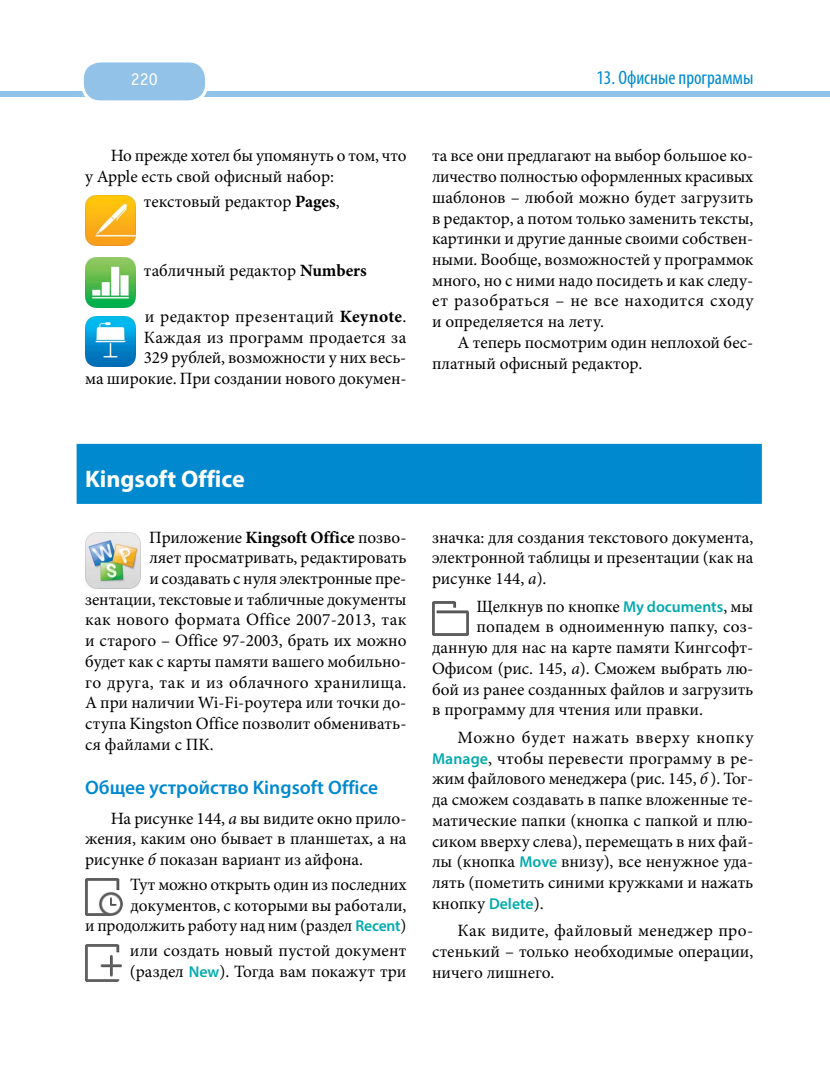
<style>
.page{position:relative;width:830px;height:1072px;background:#fff}
.page>*{position:absolute;margin:0;border:0;box-sizing:border-box;transform-origin:0 0}
.t1{font:700 24px "Myriad Pro";color:#fff}
.t2{font:600 19.5px "Myriad Pro";color:#0089cf}
.t3{font:condensed 19.5px "Myriad Pro";color:#0089cf}
.t4{font:18px "Officina Sans C";color:#fff}
.t5{font:17.25px/20.7px "Minion Pro";color:#000;text-align:justify}
.t6{font:17.25px "Minion Pro";letter-spacing:.02em;color:#000}
.t7{font:17.25px "Minion Pro";letter-spacing:.025em;color:#000}
.s1{font-weight:700}
.s2{font-style:italic}
.s3{font-family:"Myriad Pro";font-weight:600;font-size:15.75px;color:#00aaad}
</style>
<div class="page">
<div style="left:0;top:91px;width:829px;height:5px;background:#93c2e9"></div>
<div style="left:82px;top:61px;width:124px;height:41px;background:#93c2e9;border-radius:18px"></div>
<div style="left:81px;top:59px;width:127px;height:44px;border:3px solid #fff;border-radius:18px"></div>
<img style="left:85px;top:196px;width:50px;height:50px">
<img style="left:85px;top:257px;width:50px;height:50px">
<img style="left:85px;top:316px;width:50px;height:51px">
<img style="left:432px;top:601px;width:36px;height:34px">
<div style="left:77px;top:444px;width:684px;height:60px;background:#0089cf"></div>
<img style="left:85px;top:532px;width:56px;height:56px">
<img style="left:85px;top:878px;width:37px;height:37px">
<img style="left:85px;top:944px;width:36px;height:37px">
<p class="t4" style="left:131px;top:69px;width:28px">220</p>
<p class="t3" style="left:596px;top:66px;width:158px">13. Офисные программы</p>
<p class="t5" style="left:85px;top:146px;width:323px;text-indent:26px">Но прежде хотел бы упомянуть о том, что у Apple есть свой офисный набор:</p>
<p class="t5" style="left:144px;top:191px;width:197px">текстовый редактор <span class="s1">Pages</span>,</p>
<p class="t5" style="left:144px;top:260px;width:224px">табличный редактор <span class="s1">Numbers</span></p>
<p class="t5" style="left:85px;top:306px;width:323px;text-align:right">и редактор презентаций <span class="s1">Keynote</span>.<br>Каждая из программ продается за<br>329 рублей, возможности у них весь-<br>ма широкие. При создании нового докумен-</p>
<p class="t5" style="left:432px;top:146px;width:323px">та все они предлагают на выбор большое ко&shy;личество полностью оформленных красивых шаблонов – любой можно будет загрузить в редактор, а потом только заменить тексты, картинки и другие данные своими собствен&shy;ными. Вообще, возможностей у программок много, но с ними надо посидеть и как следу&shy;ет разобраться – не все находится сходу и определяется на лету.</p>
<p class="t5" style="left:432px;top:332px;width:323px;text-indent:26px">А теперь посмотрим один неплохой бес&shy;платный офисный редактор.</p>
<h1 class="t1" style="left:85px;top:463px;width:161px">Kingsoft Office</h1>
<p class="t5" style="left:149px;top:527px;width:259px">Приложение <span class="s1">Kingsoft Office</span> позво-</p>
<p class="t5" style="left:149px;top:547px;width:258px">ляет просматривать, редактировать</p>
<p class="t5" style="left:149px;top:568px;width:258px">и создавать с нуля электронные пре-</p>
<p class="t5" style="left:85px;top:589px;width:322px">зентации, текстовые и табличные документы</p>
<p class="t6" style="left:85px;top:608px;width:323px">как нового формата Office 2007-2013, так</p>
<p class="t5" style="left:85px;top:630px;width:323px">и старого – Office 97-2003, брать их можно</p>
<p class="t5" style="left:85px;top:651px;width:322px">будет как с карты памяти вашего мобильно-</p>
<p class="t7" style="left:85px;top:670px;width:323px">го друга, так и из облачного хранилища.</p>
<p class="t5" style="left:85px;top:692px;width:322px">А при наличии Wi-Fi-роутера или точки до-</p>
<p class="t5" style="left:85px;top:713px;width:323px">ступа Kingston Office позволит обменивать-</p>
<p class="t5" style="left:85px;top:734px;width:130px">ся файлами с ПК.</p>
<p class="t2" style="left:85px;top:775px;width:294px">Общее устройство Kingsoft Office</p>
<p class="t5" style="left:85px;top:807px;width:323px;text-indent:26px">На рисунке 144, <span class="s2">а</span> вы видите окно прило&shy;жения, каким оно бывает в планшетах, а на рисунке <span class="s2">б</span> показан вариант из айфона.</p>
<p class="t5" style="left:85px;top:874px;width:323px;text-align:right">Тут можно открыть один из последних документов, с которыми вы работали,<br>и продолжить работу над ним (раздел <span class="s3">Recent</span>)</p>
<p class="t5" style="left:130px;top:940px;width:278px">или создать новый пустой документ (раздел <span class="s3">New</span>). Тогда вам покажут три</p>
<p class="t5" style="left:432px;top:527px;width:323px">значка: для создания текстового документа, электронной таблицы и презентации (как на рисунке 144, <span class="s2">а</span>).</p>
<p class="t5" style="left:476px;top:596px;width:278px">Щелкнув по кнопке <span class="s3">My documents</span>, мы</p>
<p class="t5" style="left:476px;top:616px;width:278px">попадем в одноименную папку, соз-</p>
<p class="t5" style="left:432px;top:637px;width:323px">данную для нас на карте памяти Кингсофт-</p>
<p class="t5" style="left:432px;top:658px;width:323px">Офисом (рис. 145, <span class="s2">а</span>). Сможем выбрать лю-</p>
<p class="t5" style="left:432px;top:678px;width:323px">бой из ранее созданных файлов и загрузить</p>
<p class="t5" style="left:432px;top:699px;width:272px">в программу для чтения или правки.</p>
<p class="t5" style="left:432px;top:727px;width:323px;text-indent:26px">Можно будет нажать вверху кнопку <span class="s3">Manage</span>, чтобы перевести программу в ре&shy;жим файлового менеджера (рис. 145, <span class="s2">б</span> ). Тог&shy;да сможем создавать в папке вложенные те&shy;матические папки (кнопка с папкой и плю&shy;сиком вверху слева), перемещать в них фай&shy;лы (кнопка <span class="s3">Move</span> внизу), все ненужное уда&shy;лять (пометить синими кружками и нажать кнопку <span class="s3">Delete</span>).</p>
<p class="t5" style="left:432px;top:920px;width:323px;text-indent:26px">Как видите, файловый менеджер про&shy;стенький – только необходимые операции, ничего лишнего.</p>
</div>
